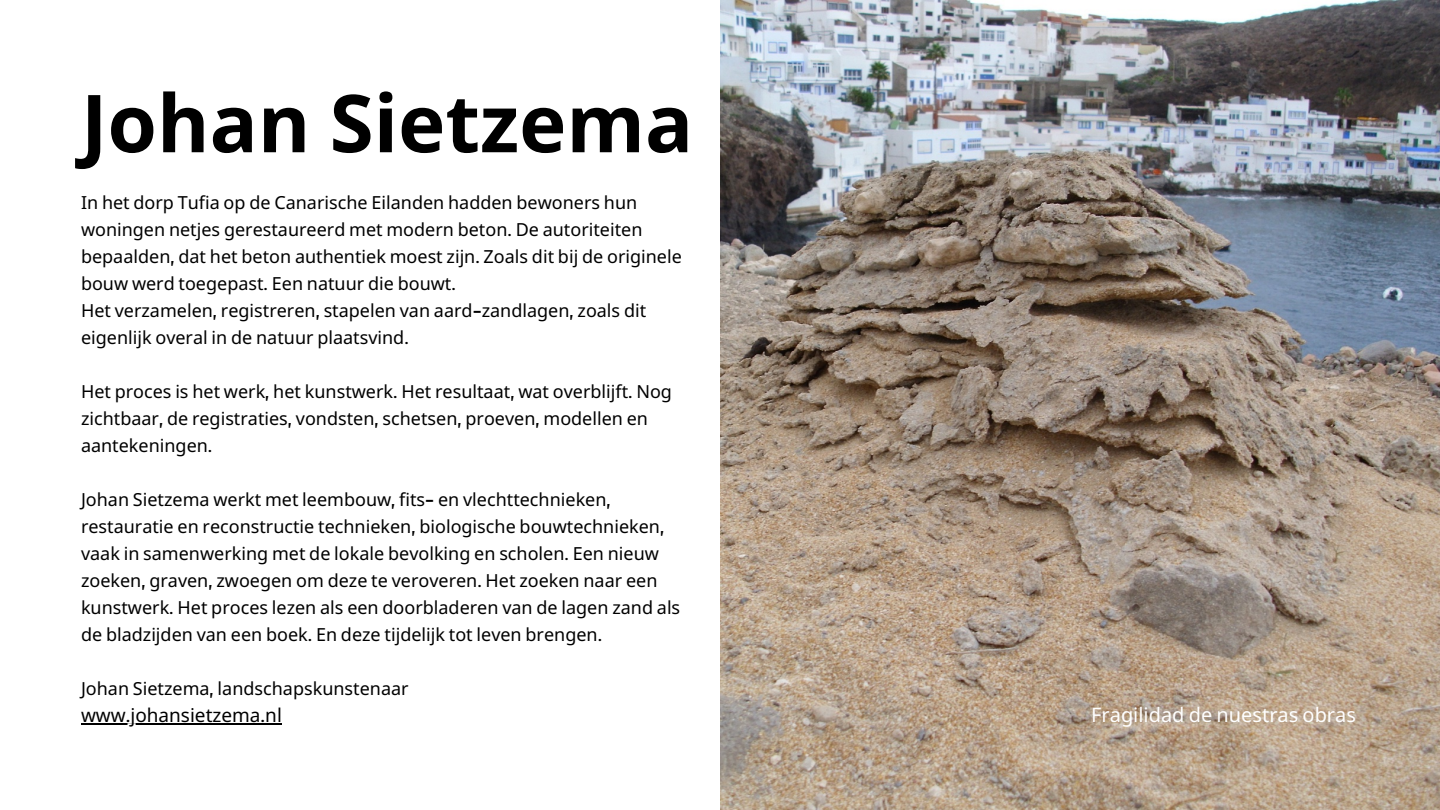
<style>
.page{position:relative;width:1440px;height:810px;background:#fff}
.page>*{position:absolute;margin:0;border:0;box-sizing:border-box;transform-origin:0 0}
.t1{font:700 80px "Noto Sans";color:#000}
.t2{font:20px "Noto Sans";color:#fff}
.t3{font:19px "Noto Sans";color:#000}
.t4{font:18px/27px "Noto Sans";color:#000}
.s1{font-family:"OS Antidott"}
</style>
<div class="page">
<img style="left:720px;top:0;width:720px;height:810px">
<hr style="left:81px;top:724px;width:201px;height:1px;background:#000">
<h1 class="t1" style="left:81px;top:67px;width:614px">Johan Sietzema</h1>
<p class="t4" style="left:81px;top:189px;width:602px">In het dorp Tufia op de Canarische Eilanden hadden bewoners hun woningen netjes gerestaureerd met modern beton<span class="s1">.</span> De autoriteiten bepaalden<span class="s1">,</span> dat het beton authentiek moest zijn<span class="s1">.</span> Zoals dit bij de originele bouw werd toegepast<span class="s1">.</span> Een natuur die bouwt<span class="s1">.<br></span>Het verzamelen<span class="s1">,</span> registreren<span class="s1">,</span> stapelen van aard<span class="s1">-</span>zandlagen<span class="s1">,</span> zoals dit eigenlijk overal in de natuur plaatsvind<span class="s1">.</span></p>
<p class="t4" style="left:81px;top:378px;width:593px">Het proces is het werk<span class="s1">,</span> het kunstwerk<span class="s1">.</span> Het resultaat<span class="s1">,</span> wat overblijft<span class="s1">.</span> Nog zichtbaar<span class="s1">,</span> de registraties<span class="s1">,</span> vondsten<span class="s1">,</span> schetsen<span class="s1">,</span> proeven<span class="s1">,</span> modellen en aantekeningen<span class="s1">.</span></p>
<p class="t4" style="left:81px;top:486px;width:601px">Johan Sietzema werkt met leembouw<span class="s1">,</span> fits<span class="s1">-</span> en vlechttechnieken<span class="s1">, </span>restauratie en reconstructie technieken<span class="s1">,</span> biologische bouwtechnieken<span class="s1">, </span>vaak in samenwerking met de lokale bevolking en scholen<span class="s1">.</span> Een nieuw zoeken<span class="s1">,</span> graven<span class="s1">,</span> zwoegen om deze te veroveren<span class="s1">.</span> Het zoeken naar een kunstwerk<span class="s1">.</span> Het proces lezen als een doorbladeren van de lagen zand als de bladzijden van een boek<span class="s1">.</span> En deze tijdelijk tot leven brengen<span class="s1">.</span></p>
<p class="t4" style="left:81px;top:675px;width:329px">Johan Sietzema<span class="s1">,</span> landschapskunstenaar</p>
<p class="t3" style="left:81px;top:702px;width:202px">www<span class="s1">.</span>johansietzema<span class="s1">.</span>nl</p>
<p class="t2" style="left:1091px;top:701px;width:266px">Fragilidad de nuestras obras</p>
</div>
